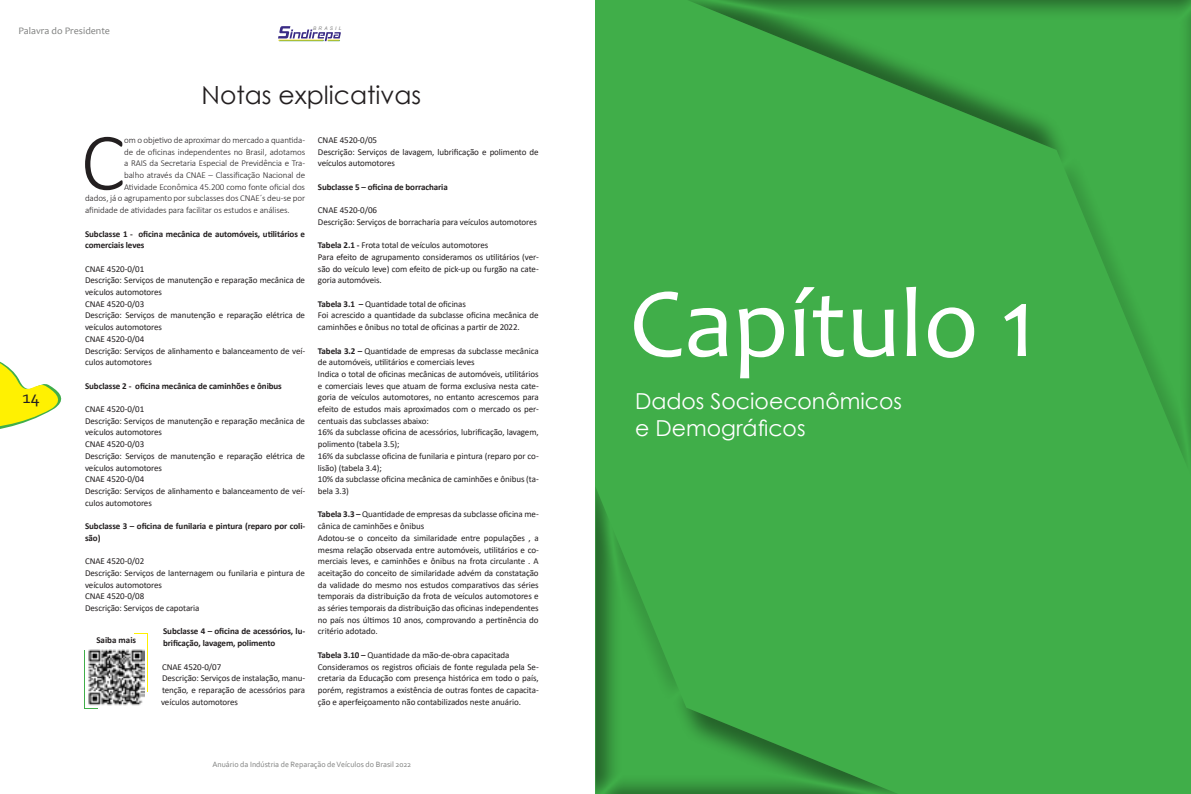
<style>
.page{position:relative;width:1191px;height:794px;background:#fff}
.page>*{position:absolute;margin:0;border:0;box-sizing:border-box;transform-origin:0 0}
.t1{font:100px "Candara";color:#fff}
.t2{font:300 82.7px "Calibri";color:#231f20}
.t3{font:25px "Century Gothic";color:#231f20}
.t4{font:22px "Century Gothic";color:#fff}
.t5{font:18px "Corbel";color:#231f20}
.t6{font:10px "Candara";color:#7f807f}
.t7{font:9px/11.7px "Calibri";letter-spacing:-.01em;color:#231f20}
.t8{font:300 9px "Calibri";letter-spacing:-.01em;color:#231f20}
.t9{font:700 9px/11.7px "Calibri";letter-spacing:-.01em;color:#231f20}
.t10{font:8px "Corbel";color:#7f807f}
.t11{font:italic 4.9px "Arial Narrow";letter-spacing:.4em;color:#7f7f7f;scale:1.18 1}
.s1{font-weight:700}
</style>
<div class="page">
<svg style="left:0;top:361px;width:62px;height:68px"></svg>
<svg style="left:278px;top:26px;width:63px;height:15px"></svg>
<div style="left:595px;top:0;width:596px;height:794px;background:#40ae49"></div>
<div style="left:595px;top:485px;width:339px;height:309px;background:#231f20;opacity:.5"></div>
<div style="left:651px;top:0;width:540px;height:512px;background:#40ae49"></div>
<img style="left:88px;top:649px;width:57px;height:57px">
<svg style="left:86px;top:708px;width:12px;height:1px"></svg>
<hr style="left:85px;top:650px;width:1px;height:59px;background:#40ae49">
<svg style="left:134px;top:633px;width:13px;height:1px"></svg>
<hr style="left:147px;top:633px;width:1px;height:59px;background:#fff101">
<p class="t6" style="left:18px;top:25px;width:93px">Palavra do Presidente</p>
<p class="t11" style="left:313px;top:24px;width:26px">BRASIL</p>
<p class="t3" style="left:201px;top:77px;width:221px">Notas explicativas</p>
<h3 class="t5" style="left:22px;top:385px;width:19px">14</h3>
<p class="t2" style="left:81px;top:111px;width:46px">C</p>
<p class="t8" style="left:124px;top:134px;width:182px">om o objetivo de aproximar do mercado a quantida-</p>
<p class="t8" style="left:124px;top:146px;width:182px">de de oficinas independentes no Brasil, adotamos</p>
<p class="t8" style="left:124px;top:158px;width:182px">a RAIS da Secretaria Especial de Previdência e Tra-</p>
<p class="t8" style="left:124px;top:169px;width:182px">balho através da CNAE – Classificação Nacional de</p>
<p class="t8" style="left:124px;top:181px;width:182px">Atividade Econômica 45.200 como fonte oficial dos</p>
<p class="t8" style="left:85px;top:193px;width:222px">dados, já o agrupamento por subclasses dos CNAE´s deu-se por</p>
<p class="t8" style="left:85px;top:204px;width:206px">afinidade de atividades para facilitar os estudos e análises.</p>
<p class="t9" style="left:85px;top:227px;width:222px">Subclasse 1 - oficina mecânica de automóveis, utilitários e comerciais leves</p>
<p class="t7" style="left:85px;top:262px;width:61px">CNAE 4520-0/01</p>
<p class="t7" style="left:85px;top:274px;width:221px">Descrição: Serviços de manutenção e reparação mecânica de veículos automotores</p>
<p class="t7" style="left:85px;top:298px;width:61px">CNAE 4520-0/03</p>
<p class="t7" style="left:85px;top:309px;width:221px">Descrição: Serviços de manutenção e reparação elétrica de veículos automotores</p>
<p class="t7" style="left:85px;top:333px;width:61px">CNAE 4520-0/04</p>
<p class="t7" style="left:85px;top:344px;width:221px">Descrição: Serviços de alinhamento e balanceamento de veí&shy;culos automotores</p>
<p class="t9" style="left:85px;top:380px;width:198px">Subclasse 2 - oficina mecânica de caminhões e ônibus</p>
<p class="t7" style="left:85px;top:403px;width:61px">CNAE 4520-0/01</p>
<p class="t7" style="left:85px;top:415px;width:221px">Descrição: Serviços de manutenção e reparação mecânica de veículos automotores</p>
<p class="t7" style="left:85px;top:438px;width:61px">CNAE 4520-0/03</p>
<p class="t7" style="left:85px;top:450px;width:221px">Descrição: Serviços de manutenção e reparação elétrica de veículos automotores</p>
<p class="t7" style="left:85px;top:473px;width:61px">CNAE 4520-0/04</p>
<p class="t7" style="left:85px;top:485px;width:221px">Descrição: Serviços de alinhamento e balanceamento de veí&shy;culos automotores</p>
<p class="t9" style="left:85px;top:520px;width:221px">Subclasse 3 – oficina de funilaria e pintura (reparo por coli&shy;são)</p>
<p class="t7" style="left:85px;top:555px;width:61px">CNAE 4520-0/02</p>
<p class="t7" style="left:85px;top:567px;width:221px">Descrição: Serviços de lanternagem ou funilaria e pintura de veículos automotores</p>
<p class="t7" style="left:85px;top:590px;width:61px">CNAE 4520-0/08</p>
<p class="t7" style="left:85px;top:602px;width:116px">Descrição: Serviços de capotaria</p>
<p class="t9" style="left:163px;top:625px;width:143px">Subclasse 4 – oficina de acessórios, lu&shy;brificação, lavagem, polimento</p>
<p class="t7" style="left:162px;top:660px;width:61px">CNAE 4520-0/07</p>
<p class="t7" style="left:161px;top:672px;width:145px;text-align:justify">Descrição: Serviços de instalação, manu&shy;tenção, e reparação de acessórios para veículos automotores</p>
<p class="t9" style="left:96px;top:634px;width:41px">Saiba mais</p>
<p class="t7" style="left:318px;top:134px;width:61px">CNAE 4520-0/05</p>
<p class="t7" style="left:318px;top:145px;width:222px">Descrição: Serviços de lavagem, lubrificação e polimento de veículos automotores</p>
<p class="t9" style="left:318px;top:181px;width:131px">Subclasse 5 – oficina de borracharia</p>
<p class="t7" style="left:318px;top:204px;width:61px">CNAE 4520-0/06</p>
<p class="t7" style="left:318px;top:216px;width:221px">Descrição: Serviços de borracharia para veículos automotores</p>
<p class="t7" style="left:318px;top:239px;width:172px"><span class="s1">Tabela 2.1 -</span> Frota total de veículos automotores</p>
<p class="t7" style="left:318px;top:251px;width:222px;text-align:justify">Para efeito de agrupamento consideramos os utilitários (ver&shy;são do veículo leve) com efeito de pick-up ou furgão na cate&shy;goria automóveis.</p>
<p class="t7" style="left:318px;top:298px;width:150px"><span class="s1">Tabela 3.1 –</span> Quantidade total de oficinas</p>
<p class="t7" style="left:318px;top:309px;width:222px">Foi acrescido a quantidade da subclasse oficina mecânica de caminhões e ônibus no total de oficinas a partir de 2022.</p>
<p class="t7" style="left:318px;top:344px;width:222px"><span class="s1">Tabela 3.2 –</span> Quantidade de empresas da subclasse mecânica de automóveis, utilitários e comerciais leves</p>
<p class="t7" style="left:318px;top:368px;width:222px;text-align:justify">Indica o total de oficinas mecânicas de automóveis, utilitários e comerciais leves que atuam de forma exclusiva nesta cate&shy;goria de veículos automotores, no entanto acrescemos para efeito de estudos mais aproximados com o mercado os per&shy;centuais das subclasses abaixo:</p>
<p class="t7" style="left:318px;top:426px;width:222px">16% da subclasse oficina de acessórios, lubrificação, lavagem, polimento (tabela 3.5);</p>
<p class="t7" style="left:318px;top:450px;width:222px">16% da subclasse oficina de funilaria e pintura (reparo por co&shy;lisão) (tabela 3.4);</p>
<p class="t7" style="left:318px;top:473px;width:222px">10% da subclasse oficina mecânica de caminhões e ônibus (ta&shy;bela 3.3)</p>
<p class="t7" style="left:318px;top:508px;width:222px"><span class="s1">Tabela 3.3 –</span> Quantidade de empresas da subclasse oficina me&shy;cânica de caminhões e ônibus</p>
<p class="t7" style="left:318px;top:532px;width:222px;text-align:justify">Adotou-se o conceito da similaridade entre populações , a mesma relação observada entre automóveis, utilitários e co&shy;merciais leves, e caminhões e ônibus na frota circulante . A aceitação do conceito de similaridade advém da constatação da validade do mesmo nos estudos comparativos das séries temporais da distribuição da frota de veículos automotores e as séries temporais da distribuição das oficinas independentes no país nos últimos 10 anos, comprovando a pertinência do critério adotado.</p>
<p class="t7" style="left:318px;top:649px;width:193px"><span class="s1">Tabela 3.10 –</span> Quantidade da mão-de-obra capacitada</p>
<p class="t7" style="left:318px;top:660px;width:222px;text-align:justify">Consideramos os registros oficiais de fonte regulada pela Se&shy;cretaria da Educação com presença histórica em todo o país, porém, registramos a existência de outras fontes de capacita&shy;ção e aperfeiçoamento não contabilizados neste anuário.</p>
<p class="t10" style="left:212px;top:759px;width:200px">Anuário da Indústria de Reparação de Veículos do Brasil 2022</p>
<p class="t1" style="left:629px;top:261px;width:408px">Capítulo 1</p>
<p class="t4" style="left:635px;top:386px;width:268px">Dados Socioeconômicos</p>
<p class="t4" style="left:635px;top:412px;width:172px">e Demográficos</p>
</div>
